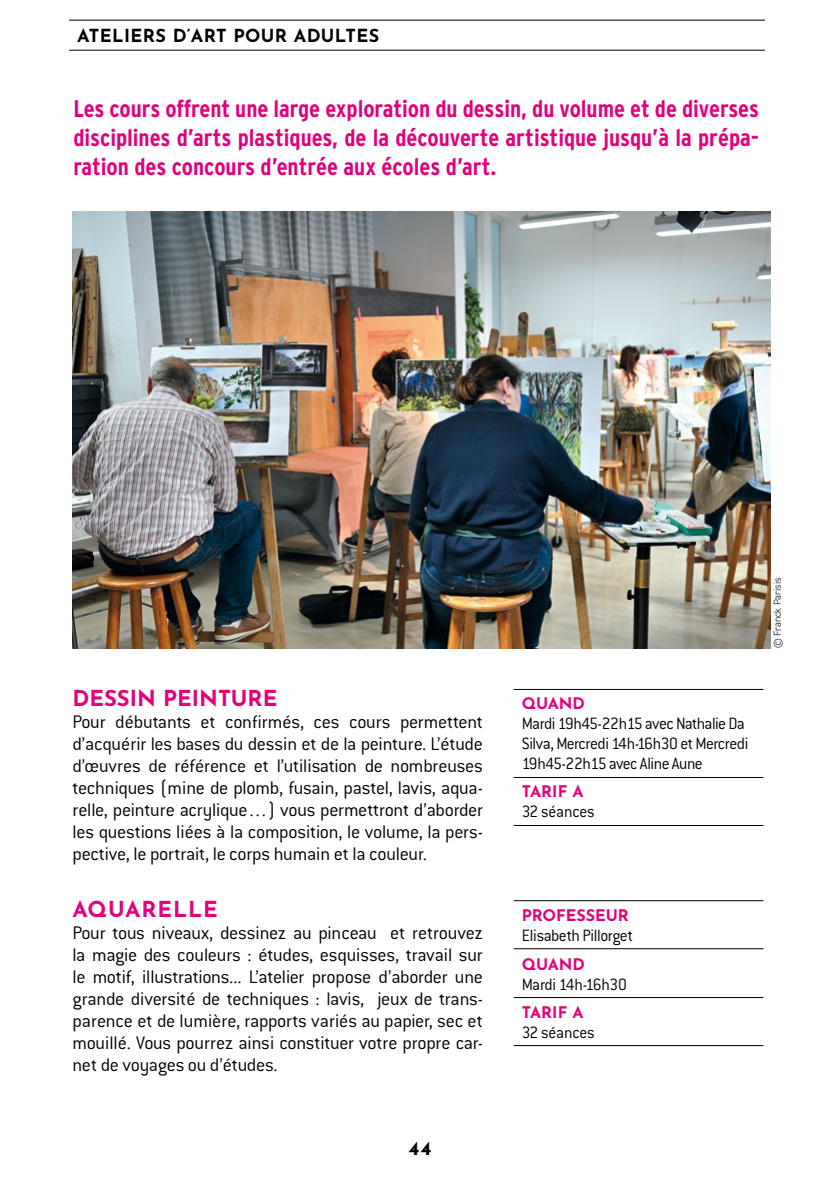
<style>
.page{position:relative;width:840px;height:1191px;background:#fff}
.page>*{position:absolute;margin:0;border:0;box-sizing:border-box;transform-origin:0 0}
.t1{font:700 24px/28.8px "Interstate Condensed";color:#e2007a;text-align:justify}
.t2{font:700 22px "Josefin Sans";color:#e2007a}
.t3{font:700 22px "Josefin Sans";letter-spacing:.04em;color:#e2007a}
.t4{font:300 20px/22px "Conduit ITC Std";letter-spacing:-.015em;color:#000;text-align:justify}
.t5{font:700 20px "Josefin Sans";color:#000}
.t6{font:300 18px/20px "Conduit ITC Std";letter-spacing:-.02em;color:#000;scale:.96 1}
.t7{font:700 18px "Josefin Sans";letter-spacing:.02em;color:#000}
.t8{font:700 16px "Josefin Sans";color:#e2007a}
.t9{font:300 10px "DIN2014";color:#000}
</style>
<div class="page">
<hr style="left:69px;top:20px;width:695px;height:1px;background:#000">
<hr style="left:69px;top:50px;width:695px;height:1px;background:#000">
<img style="left:72px;top:212px;width:698px;height:436px">
<hr style="left:513px;top:689px;width:250px;height:1px;background:#000">
<hr style="left:513px;top:777px;width:250px;height:1px;background:#000">
<hr style="left:513px;top:825px;width:250px;height:1px;background:#000">
<hr style="left:513px;top:900px;width:250px;height:1px;background:#000">
<hr style="left:513px;top:948px;width:250px;height:1px;background:#000">
<hr style="left:513px;top:997px;width:250px;height:1px;background:#000">
<hr style="left:513px;top:1045px;width:250px;height:1px;background:#000">
<p class="t7" style="left:77px;top:19px;width:303px">ATELIERS D’ART POUR ADULTES</p>
<p class="t1" style="left:73px;top:94px;width:686px">Les cours offrent une large exploration du dessin, du volume et de diverses disciplines d’arts plastiques, de la découverte artistique jusqu’à la prépa&shy;ration des concours d’entrée aux écoles d’art.</p>
<p class="t2" style="left:72px;top:678px;width:206px">DESSIN PEINTURE</p>
<p class="t4" style="left:72px;top:710px;width:412px">Pour débutants et confirmés, ces cours permettent d’acquérir les bases du dessin et de la peinture. L’étude d’œuvres de référence et l’utilisation de nombreuses techniques (mine de plomb, fusain, pastel, lavis, aqua&shy;relle, peinture acrylique…) vous permettront d’aborder les questions liées à la composition, le volume, la pers&shy;pective, le portrait, le corps humain et la couleur.</p>
<p class="t3" style="left:72px;top:889px;width:147px">AQUARELLE</p>
<p class="t4" style="left:72px;top:921px;width:412px">Pour tous niveaux, dessinez au pinceau et retrouvez la magie des couleurs : études, esquisses, travail sur le motif, illustrations... L’atelier propose d’aborder une grande diversité de techniques : lavis, jeux de trans&shy;parence et de lumière, rapports variés au papier, sec et mouillé. Vous pourrez ainsi constituer votre propre car&shy;net de voyages ou d’études.</p>
<p class="t5" style="left:408px;top:1130px;width:25px">44</p>
<p class="t8" style="left:521px;top:689px;width:65px">QUAND</p>
<p class="t6" style="left:521px;top:713px;width:237px">Mardi 19h45-22h15 avec Nathalie Da<br>Silva, Mercredi 14h-16h30 et Mercredi<br>19h45-22h15 avec Aline Aune</p>
<p class="t8" style="left:521px;top:777px;width:63px">TARIF A</p>
<p class="t6" style="left:521px;top:801px;width:77px">32 séances</p>
<p class="t9" style="left:771px;top:648px;width:73px;rotate:-90deg">© Franck Parisis</p>
<p class="t8" style="left:521px;top:901px;width:109px">PROFESSEUR</p>
<p class="t6" style="left:521px;top:924px;width:117px">Elisabeth Pillorget</p>
<p class="t8" style="left:521px;top:949px;width:65px">QUAND</p>
<p class="t6" style="left:521px;top:973px;width:111px">Mardi 14h-16h30</p>
<p class="t8" style="left:521px;top:997px;width:63px">TARIF A</p>
<p class="t6" style="left:521px;top:1021px;width:77px">32 séances</p>
</div>
